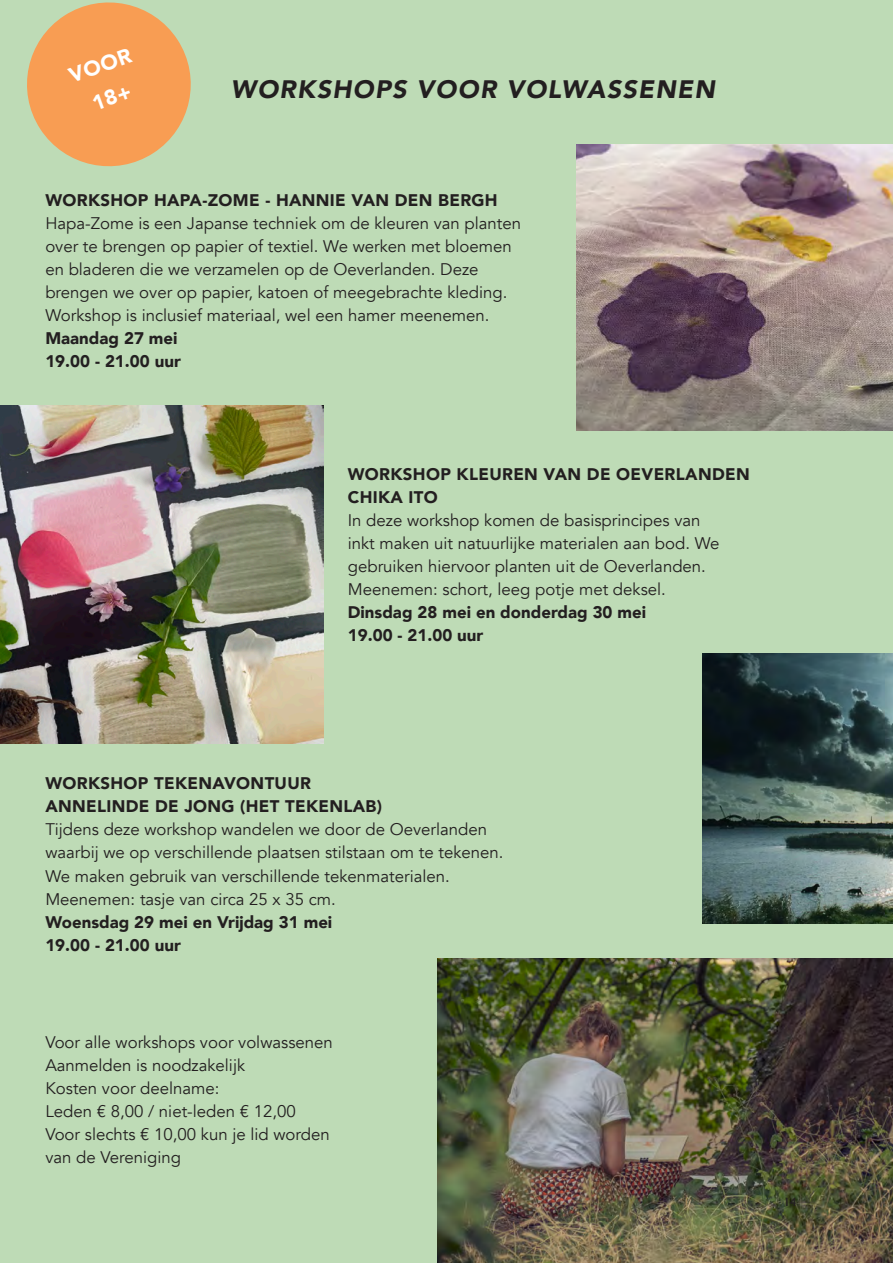
<style>
.page{position:relative;width:893px;height:1263px;background:#bedbb6}
.page>*{position:absolute;margin:0;border:0;box-sizing:border-box;transform-origin:0 0}
.t1{font:italic 900 25.2px "Avenir";letter-spacing:.05em;color:#231f20}
.t2{font:900 21px/33.6px "Avenir";color:#fff;text-align:center}
.t3{font:16.8px/23.1px "Avenir";color:#231f20}
.t4{font:900 16.8px/23.1px "Avenir";letter-spacing:.02em;color:#231f20}
.t5{font:900 16.8px/23px "Avenir";color:#231f20}
.t6{font:600 12px "Gill Sans";color:#231f20}
</style>
<div class="page">
<img style="left:702px;top:654px;width:191px;height:269px">
<img style="left:437px;top:959px;width:456px;height:304px">
<img style="left:0;top:405px;width:323px;height:339px">
<img style="left:577px;top:144px;width:316px;height:286px">
<svg style="left:27px;top:2px;width:164px;height:165px"></svg>
<p class="t2" style="left:64px;top:60px;width:66px;rotate:-20deg">VOOR<br>18+</p>
<h1 class="t1" style="left:231px;top:69px;width:485px">WORKSHOPS VOOR VOLWASSENEN</h1>
<p class="t4" style="left:45px;top:188px;width:454px">WORKSHOP HAPA-ZOME - HANNIE VAN DEN BERGH</p>
<p class="t3" style="left:45px;top:212px;width:477px">Hapa-Zome is een Japanse techniek om de kleuren van planten over te brengen op papier of textiel. We werken met bloemen en bladeren die we verzamelen op de Oeverlanden. Deze brengen we over op papier, katoen of meegebrachte kleding.<br>Workshop is inclusief materiaal, wel een hamer meenemen.</p>
<p class="t5" style="left:45px;top:326px;width:137px">Maandag 27 mei<br>19.00 - 21.00 uur</p>
<p class="t4" style="left:348px;top:462px;width:403px">WORKSHOP KLEUREN VAN DE OEVERLANDEN<br>CHIKA ITO</p>
<p class="t3" style="left:348px;top:509px;width:373px">In deze workshop komen de basisprincipes van inkt maken uit natuurlijke materialen aan bod. We gebruiken hiervoor planten uit de Oeverlanden.<br>Meenemen: schort, leeg potje met deksel.</p>
<p class="t5" style="left:348px;top:600px;width:300px">Dinsdag 28 mei en donderdag 30 mei<br>19.00 - 21.00 uur</p>
<p class="t4" style="left:45px;top:771px;width:338px">WORKSHOP TEKENAVONTUUR<br>ANNELINDE DE JONG (HET TEKENLAB)</p>
<p class="t3" style="left:45px;top:818px;width:460px">Tijdens deze workshop wandelen we door de Oeverlanden waarbij we op verschillende plaatsen stilstaan om te tekenen.<br>We maken gebruik van verschillende tekenmaterialen.<br>Meenemen: tasje van circa 25 x 35 cm.</p>
<p class="t5" style="left:45px;top:910px;width:288px">Woensdag 29 mei en Vrijdag 31 mei<br>19.00 - 21.00 uur</p>
<p class="t3" style="left:45px;top:1030px;width:289px">Voor alle workshops voor volwassenen<br>Aanmelden is noodzakelijk<br>Kosten voor deelname:<br>Leden € 8,00 / niet-leden € 12,00<br>Voor slechts € 10,00 kun je lid worden van de Vereniging</p>
<p class="t6" style="left:784px;top:1195px;width:14px">14</p>
</div>
